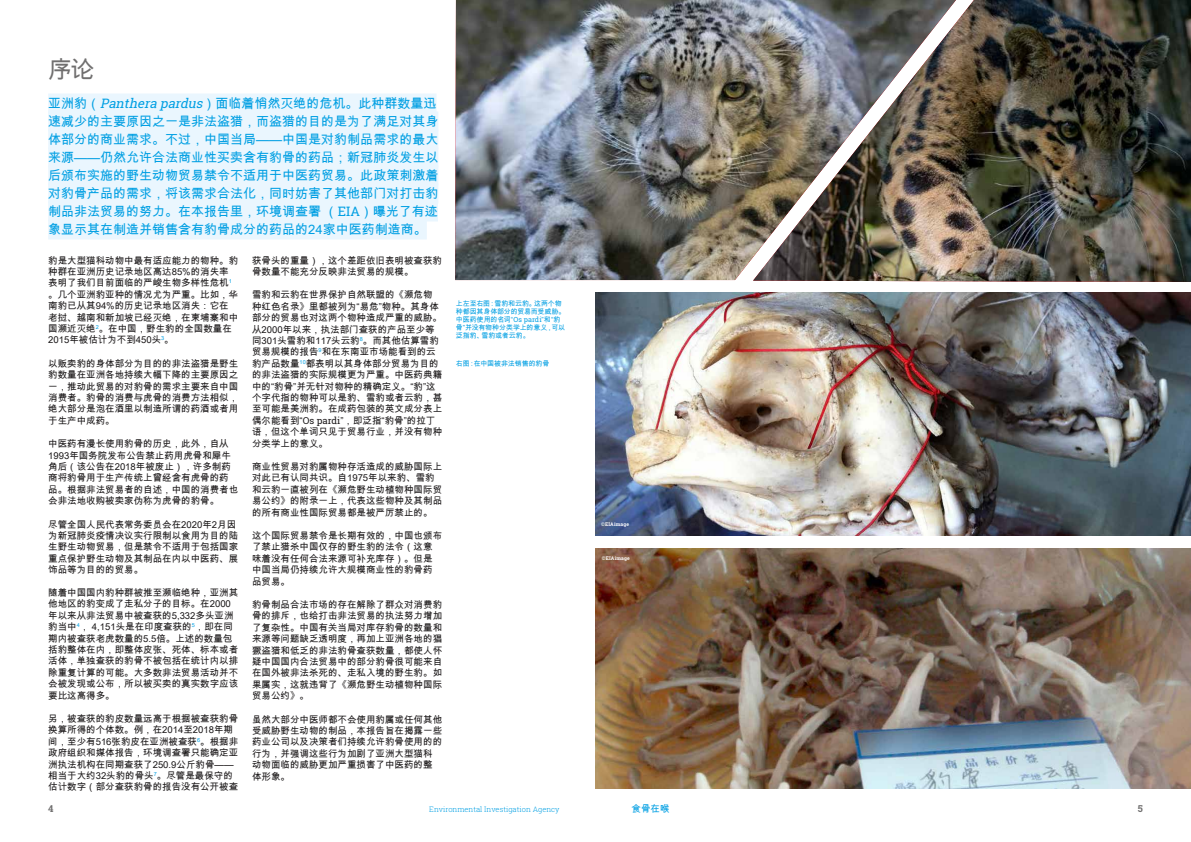
<style>
.page{position:relative;width:1191px;height:842px;background:#fff}
.page>*{position:absolute;margin:0;border:0;box-sizing:border-box;transform-origin:0 0}
.t1{font:24px "Arial Unicode MS";color:#706f6f}
.t2{font:13px/18px "Arial Unicode MS";color:#009fe3}
.t3{font:9.5px/11.4px "Arial Unicode MS";color:#1a1718}
.t4{font:9.5px "Arial Unicode MS";color:#009fe3}
.t5{font:700 9.5px "Roboto Slab";color:#706f6f}
.t6{font:300 7.5px "Roboto Slab";color:#009fe3}
.t7{font:7px/8px "Arial Unicode MS";letter-spacing:-.02em;color:#009fe3}
.t8{font:700 5px "Roboto Slab";letter-spacing:.025em;color:#fff}
.s1{font-family:"Roboto Slab";font-style:italic}
.s2{font-family:"Roboto Slab"}
</style>
<div class="page">
<img style="left:595px;top:293px;width:596px;height:243px">
<div style="left:48px;top:93px;width:388px;height:20px;background:#eaf6fe"></div>
<div style="left:48px;top:111px;width:390px;height:20px;background:#eaf6fe"></div>
<div style="left:48px;top:129px;width:390px;height:20px;background:#eaf6fe"></div>
<div style="left:48px;top:147px;width:390px;height:20px;background:#eaf6fe"></div>
<div style="left:48px;top:165px;width:390px;height:20px;background:#eaf6fe"></div>
<div style="left:48px;top:183px;width:390px;height:20px;background:#eaf6fe"></div>
<div style="left:48px;top:201px;width:390px;height:20px;background:#eaf6fe"></div>
<div style="left:48px;top:219px;width:379px;height:20px;background:#eaf6fe"></div>
<img style="left:455px;top:0;width:298px;height:280px">
<img style="left:753px;top:0;width:438px;height:282px">
<img style="left:595px;top:549px;width:596px;height:239px">
<h1 class="t1" style="left:48px;top:52px;width:48px">序论</h1>
<p class="t2" style="left:48px;top:94px;width:392px">亚洲豹（<span class="s1">Panthera pardus</span>）面临着悄然灭绝的危机。此种群数量迅速减少的主要原因之一是非法盗猎，而盗猎的目的是为了满足对其身体部分的商业需求。不过，中国当局——中国是对豹制品需求的最大来源——仍然允许合法商业性买卖含有豹骨的药品；新冠肺炎发生以后颁布实施的野生动物贸易禁令不适用于中医药贸易。此政策刺激着对豹骨产品的需求，将该需求合法化，同时妨害了其他部门对打击豹制品非法贸易的努力。在本报告里，环境调查署 （<span class="s2">EIA</span>）曝光了有迹象显示其在制造并销售含有豹骨成分的药品的24家中医药制造商。</p>
<p class="t3" style="left:48px;top:254px;width:191px">豹是大型猫科动物中最有适应能力的物种。豹种群在亚洲历史记录地区高达85%的消失率表明了我们目前面临的严峻生物多样性危机<sup>1</sup>。几个亚洲豹亚种的情况尤为严重。比如，华南豹已从其94%的历史记录地区消失：它在老挝、越南和新加坡已经灭绝，在柬埔寨和中国濒近灭绝<sup>2</sup>。在中国，野生豹的全国数量在<br>2015年被估计为不到450头<sup>3</sup>。</p>
<p class="t3" style="left:48px;top:357px;width:192px;text-align:justify">以贩卖豹的身体部分为目的的非法盗猎是野生豹数量在亚洲各地持续大幅下降的主要原因之一，推动此贸易的对豹骨的需求主要来自中国消费者。豹骨的消费与虎骨的消费方法相似，绝大部分是泡在酒里以制造所谓的药酒或者用于生产中成药。</p>
<p class="t3" style="left:48px;top:438px;width:192px">中医药有漫长使用豹骨的历史，此外，自从<br>1993年国务院发布公告禁止药用虎骨和犀牛角后（该公告在2018年被废止），许多制药商将豹骨用于生产传统上曾经含有虎骨的药品。根据非法贸易者的自述，中国的消费者也会非法地收购被卖家伪称为虎骨的豹骨。</p>
<p class="t3" style="left:48px;top:518px;width:192px">尽管全国人民代表常务委员会在2020年2月因为新冠肺炎疫情决议实行限制以食用为目的陆生野生动物贸易，但是禁令不适用于包括国家重点保护野生动物及其制品在内以中医药、展饰品等为目的的贸易。</p>
<p class="t3" style="left:48px;top:587px;width:192px">随着中国国内豹种群被推至濒临绝种，亚洲其他地区的豹变成了走私分子的目标。在2000年以来从非法贸易中被查获的5,332多头亚洲豹当中<sup>4</sup>， 4,151头是在印度查获的<sup>5</sup>，即在同期内被查获老虎数量的5.5倍。上述的数量包括豹整体在内，即整体皮张、死体、标本或者活体，单独查获的豹骨不被包括在统计内以排除重复计算的可能。大多数非法贸易活动并不会被发现或公布，所以被买卖的真实数字应该要比这高得多。</p>
<p class="t3" style="left:48px;top:713px;width:192px">另，被查获的豹皮数量远高于根据被查获豹骨换算所得的个体数。例，在2014至2018年期间，至少有516张豹皮在亚洲被查获<sup>6</sup>。根据非政府组织和媒体报告，环境调查署只能确定亚洲执法机构在同期查获了250.9公斤豹骨——相当于大约32头豹的骨头<sup>7</sup>。尽管是最保守的估计数字（部分查获豹骨的报告没有公开被查</p>
<p class="t3" style="left:252px;top:254px;width:192px">获骨头的重量），这个差距依旧表明被查获豹骨数量不能充分反映非法贸易的规模。</p>
<p class="t3" style="left:252px;top:289px;width:192px">雪豹和云豹在世界保护自然联盟的《濒危物种红色名录》里都被列为“易危”物种。其身体部分的贸易也对这两个物种造成严重的威胁。从2000年以来，执法部门查获的产品至少等同301头雪豹和117头云豹<sup>8</sup>。而其他估算雪豹贸易规模的报告<sup>9</sup>和在东南亚市场能看到的云豹产品数量<sup>10</sup>都表明以其身体部分贸易为目的的非法盗猎的实际规模更为严重。中医药典籍中的“豹骨”并无针对物种的精确定义。“豹”这个字代指的物种可以是豹、雪豹或者云豹，甚至可能是美洲豹。在成药包装的英文成分表上偶尔能看到“<span class="s2">Os pardi</span>”，即泛指“豹骨”的拉丁语，但这个单词只见于贸易行业，并没有物种分类学上的意义。</p>
<p class="t3" style="left:252px;top:461px;width:191px">商业性贸易对豹属物种存活造成的威胁国际上对此已有认同共识。自1975年以来豹、雪豹和云豹一直被列在《濒危野生动植物种国际贸易公约》的附录一上，代表这些物种及其制品的所有商业性国际贸易都是被严厉禁止的。</p>
<p class="t3" style="left:252px;top:530px;width:191px">这个国际贸易禁令是长期有效的，中国也颁布了禁止猎杀中国仅存的野生豹的法令（这意味着没有任何合法来源可补充库存）。但是中国当局仍持续允许大规模商业性的豹骨药品贸易。</p>
<p class="t3" style="left:252px;top:599px;width:191px;text-align:justify">豹骨制品合法市场的存在解除了群众对消费豹骨的排斥，也给打击非法贸易的执法努力增加了复杂性。中国有关当局对库存豹骨的数量和来源等问题缺乏透明度，再加上亚洲各地的猖獗盗猎和低乏的非法豹骨查获数量，都使人怀疑中国国内合法贸易中的部分豹骨很可能来自在国外被非法杀死的、走私入境的野生豹。如果属实，这就违背了《濒危野生动植物种国际贸易公约》。</p>
<p class="t3" style="left:252px;top:713px;width:191px">虽然大部分中医师都不会使用豹属或任何其他受威胁野生动物的制品，本报告旨在揭露一些药业公司以及决策者们持续允许豹骨使用的的行为，并强调这些行为加剧了亚洲大型猫科动物面临的威胁更加严重损害了中医药的整体形象。</p>
<p class="t7" style="left:456px;top:300px;width:111px">上左至右图：雪豹和云豹。这两个物种都因其身体部分的贸易而受威胁。中医药使用的名词“<span class="s2">Os pardi</span>”和“豹骨”并没有物种分类学上的意义，可以泛指豹、雪豹或者云豹。</p>
<p class="t7" style="left:456px;top:360px;width:95px">右图：在中国被非法销售的豹骨</p>
<p class="t8" style="left:601px;top:521px;width:29px">©EIAimage</p>
<p class="t8" style="left:602px;top:554px;width:29px">©EIAimage</p>
<p class="t5" style="left:48px;top:802px;width:7px">4</p>
<p class="t6" style="left:429px;top:804px;width:132px">Environmental Investigation Agency</p>
<p class="t4" style="left:631px;top:802px;width:39px">食骨在喉</p>
<p class="t5" style="left:1137px;top:802px;width:7px">5</p>
</div>
